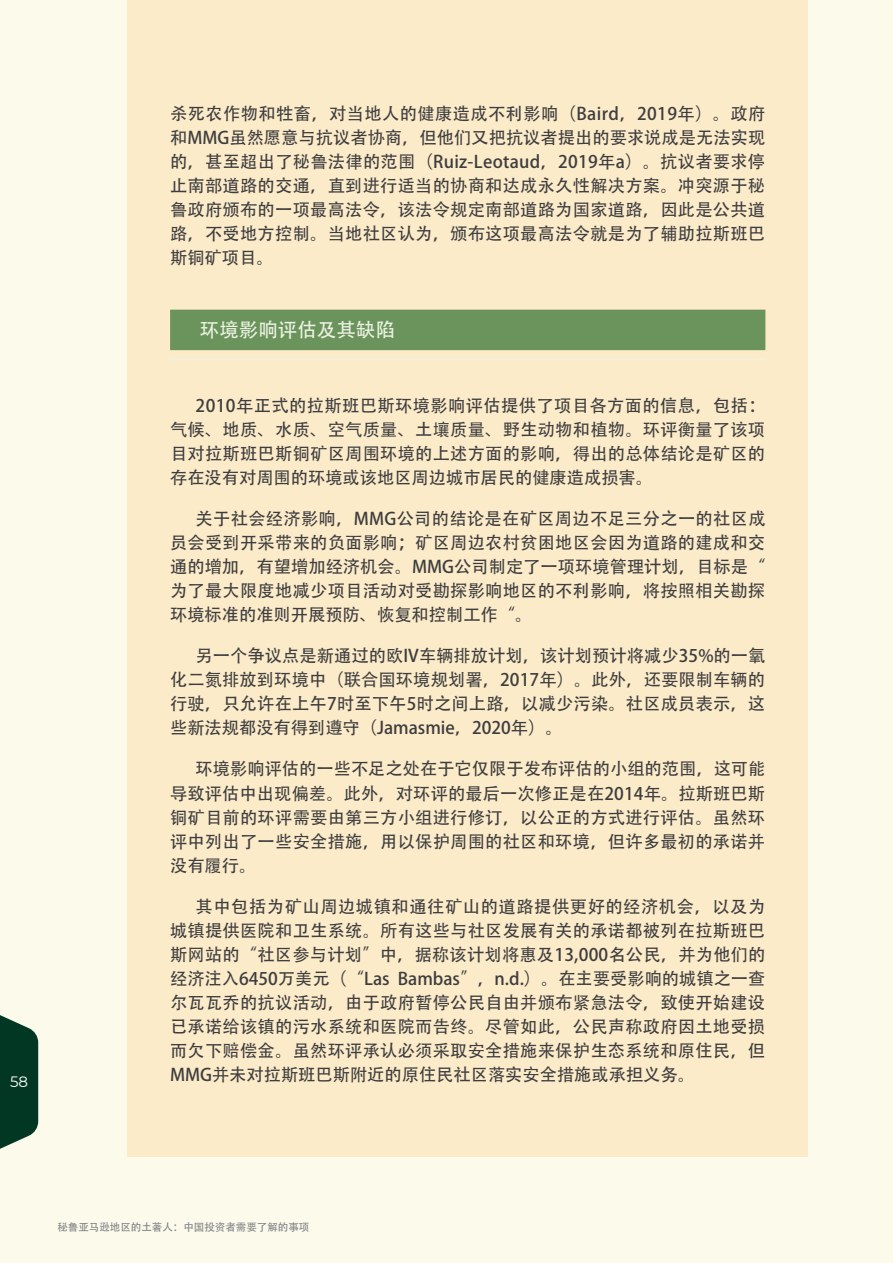
<style>
.page{position:relative;width:893px;height:1263px;background:#fcfaeb}
.page>*{position:absolute;margin:0;border:0;box-sizing:border-box;transform-origin:0 0}
.SUBTITULO_2{font:19.5px "Adobe Heiti Std";color:#edf2e4}
.Cuerpo{font:17.25px/24px "Adobe Heiti Std";letter-spacing:.015em;color:#3e3e3f;text-align:justify}
.t1{font:15px "Montserrat";color:#fff}
.t2{font:10.5px "Adobe Heiti Std";color:#808285}
</style>
<div class="page">
<svg style="left:0;top:1015px;width:38px;height:134px;background:#24523e"></svg>
<div style="left:128px;top:0;width:680px;height:1157px;background:#fcebc9"></div>
<div style="left:170px;top:310px;width:595px;height:40px;background:#6b945c"></div>
<hr style="left:170px;top:359px;width:595px;height:1px;background:#edf2e4">
<p class="t1" style="left:10px;top:1072px;width:20px">58</p>
<p class="Cuerpo" style="left:170px;top:102px;width:597px">杀死农作物和牲畜，对当地人的健康造成不利影响（Baird，2019年）。政府和MMG虽然愿意与抗议者协商，但他们⼜把抗议者提出的要求说成是无法实现的，甚⾄超出了秘鲁法律的范围（Ruiz-Leotaud，2019年a）。抗议者要求停⽌南部道路的交通，直到进行适当的协商和达成永久性解决方案。冲突源于秘鲁政府颁布的一项最⾼法令，该法令规定南部道路为国家道路，因此是公共道路，不受地方控制。当地社区认为，颁布这项最⾼法令就是为了辅助拉斯班巴斯铜矿项⽬ 。</p>
<p class="SUBTITULO_2" style="left:200px;top:318px;width:196px">环境影响评估及其缺陷</p>
<p class="Cuerpo" style="left:170px;top:394px;width:597px;text-indent:26px">2010年正式的拉斯班巴斯环境影响评估提供了项目各方面的信息，包括：气候、地质、水质、空气质量、土壤质量、野生动物和植物。环评衡量了该项目对拉斯班巴斯铜矿区周围环境的上述方面的影响，得出的总体结论是矿区的存在没有对周围的环境或该地区周边城市居民的健康造成损害。</p>
<p class="Cuerpo" style="left:170px;top:507px;width:597px;text-indent:26px">关于社会经济影响，MMG公司的结论是在矿区周边不⾜三分之一的社区成员会受到开采带来的负⾯影响；矿区周边农村贫困地区会因为道路的建成和交通的增加，有望增加经济机会。MMG公司制定了一项环境管理计划，⽬ 标是“为了最大限度地减少项⽬ 活动对受勘探影响地区的不利影响，将按照相关勘探环境标准的准则开展预防、恢复和控制⼯作“。</p>
<p class="Cuerpo" style="left:170px;top:644px;width:597px;text-indent:26px">另一个争议点是新通过的欧IV⻋辆排放计划，该计划预计将减少35%的一氧化⼆氮排放到环境中（联合国环境规划署，2017年）。此外，还要限制⻋辆的行驶，只允许在上午7时⾄下午5时之间上路，以减少污染。社区成员表示，这些新法规都没有得到遵守（Jamasmie，2020年）。</p>
<p class="Cuerpo" style="left:170px;top:757px;width:597px;text-indent:26px">环境影响评估的一些不⾜之处在于它仅限于发布评估的⼩组的范围，这可能导致评估中出现偏差。此外，对环评的最后一次修正是在2014年。拉斯班巴斯铜矿⽬ 前的环评需要由第三方⼩组进行修订，以公正的方式进行评估。虽然环评中列出了一些安全措施，用以保护周围的社区和环境，但许多最初的承诺并没有履行。</p>
<p class="Cuerpo" style="left:170px;top:895px;width:597px;text-indent:26px">其中包括为矿山周边城镇和通往矿山的道路提供更好的经济机会，以及为城镇提供医院和卫生系统。所有这些与社区发展有关的承诺都被列在拉斯班巴斯网站的“社区参与计划”中，据称该计划将惠及13,000名公民，并为他们的经济注入6450万美元（“Las Bambas”，n.d.）。在主要受影响的城镇之一查尔瓦瓦乔的抗议活动，由于政府暂停公民自由并颁布紧急法令，致使开始建设已承诺给该镇的污水系统和医院而告终。尽管如此，公民声称政府因土地受损而欠下赔偿金。虽然环评承认必须采取安全措施来保护生态系统和原住民，但MMG并未对拉斯班巴斯附近的原住民社区落实安全措施或承担义务。</p>
<p class="t2" style="left:57px;top:1221px;width:253px">秘鲁亚⻢逊地区的土著人：中国投资者需要了解的事项</p>
</div>
